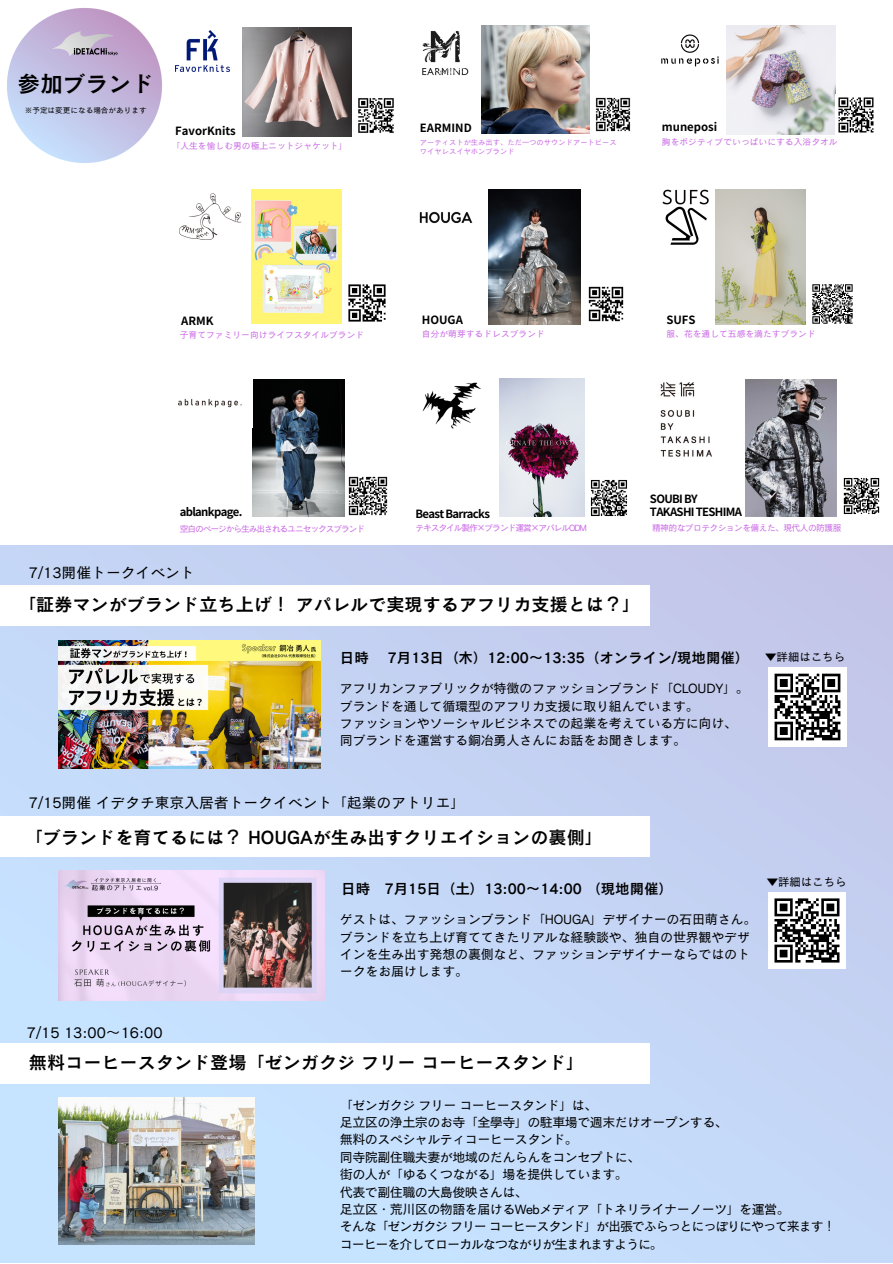
<style>
.page{position:relative;width:893px;height:1264px;background:#fff}
.page>*{position:absolute;margin:0;border:0;box-sizing:border-box;transform-origin:0 0}
.t1{font:22.8px "Canva Cezanne Pro N DB";color:#000}
.t2{font:18.15px "Canva Cezanne Pro N DB";color:#000}
.t3{font:14.85px "Canva Cezanne Pro N M";color:#000}
.t4{font:14.55px "Canva Cezanne Pro N DB";color:#000}
.t5{font:13.05px/17.4px "Canva Cezanne Pro N M";letter-spacing:-.04em;color:#000;text-align:justify}
.t6{font:13.05px "Canva Cezanne Pro N M";letter-spacing:-.02em;color:#000}
.t7{font:13.05px/17.4px "Canva Cezanne Pro N M";letter-spacing:-.085em;color:#000}
.t8{font:11.4px "Canva Cezanne Pro N M";color:#000}
.t9{font:700 11.25px "irohakaku C";letter-spacing:-.06em;color:#000}
.t10{font:700 11.25px "irohakaku C";color:#000}
.t11{font:8.85px "Canva Cezanne Pro N M";color:#cb6ce6}
.t12{font:8.85px "Canva Cezanne Pro N M";letter-spacing:-.125em;color:#cb6ce6}
.t13{font:8.85px "Canva Cezanne Pro N M";letter-spacing:-.065em;color:#cb6ce6}
.t14{font:7.65px "Canva Cezanne Pro N M";color:#000}
.t15{font:7.35px "Canva Cezanne Pro N M";color:#cb6ce6}
</style>
<div class="page">
<img style="left:7px;top:8px;width:155px;height:155px">
<img style="left:0;top:545px;width:892px;height:717px">
<img style="left:58px;top:640px;width:262px;height:128px">
<div style="left:0;top:585px;width:649px;height:40px;background:#fff"></div>
<img style="left:58px;top:1097px;width:197px;height:147px">
<img style="left:422px;top:382px;width:59px;height:47px">
<img style="left:179px;top:193px;width:62px;height:46px">
<img style="left:590px;top:480px;width:38px;height:36px">
<img style="left:176px;top:31px;width:53px;height:40px">
<img style="left:358px;top:98px;width:36px;height:35px">
<img style="left:422px;top:30px;width:47px;height:46px">
<img style="left:595px;top:97px;width:36px;height:35px">
<img style="left:419px;top:211px;width:54px;height:13px">
<img style="left:588px;top:286px;width:36px;height:36px">
<img style="left:660px;top:382px;width:52px;height:75px">
<img style="left:745px;top:379px;width:91px;height:137px">
<img style="left:843px;top:478px;width:37px;height:36px">
<img style="left:481px;top:25px;width:108px;height:108px">
<img style="left:252px;top:189px;width:90px;height:134px">
<img style="left:242px;top:28px;width:109px;height:109px">
<img style="left:488px;top:189px;width:92px;height:135px">
<img style="left:662px;top:189px;width:47px;height:56px">
<img style="left:812px;top:284px;width:41px;height:40px">
<img style="left:715px;top:189px;width:90px;height:135px">
<img style="left:499px;top:379px;width:85px;height:137px">
<img style="left:253px;top:379px;width:91px;height:137px">
<img style="left:178px;top:398px;width:64px;height:10px">
<img style="left:726px;top:25px;width:109px;height:109px">
<img style="left:838px;top:97px;width:36px;height:36px">
<img style="left:348px;top:476px;width:40px;height:40px">
<img style="left:49px;top:17px;width:71px;height:51px">
<img style="left:661px;top:34px;width:58px;height:33px">
<img style="left:348px;top:284px;width:38px;height:38px">
<div style="left:0;top:816px;width:649px;height:40px;background:#fff"></div>
<div style="left:0;top:1043px;width:649px;height:40px;background:#fff"></div>
<img style="left:768px;top:667px;width:78px;height:79px">
<img style="left:768px;top:892px;width:77px;height:76px">
<img style="left:58px;top:870px;width:266px;height:130px">
<p class="t1" style="left:17px;top:72px;width:138px">参加ブランド</p>
<p class="t14" style="left:25px;top:107px;width:123px">※予定は変更になる場合があります</p>
<p class="t10" style="left:175px;top:123px;width:62px">FavorKnits</p>
<p class="t11" style="left:171px;top:142px;width:177px">「人生を愉しむ男の極上ニットジャケット」</p>
<p class="t10" style="left:420px;top:120px;width:53px">EARMIND</p>
<p class="t15" style="left:420px;top:139px;width:198px">アーティストが生み出す、ただ一つのサウンドアートピース</p>
<p class="t15" style="left:420px;top:148px;width:96px">ワイヤレスイヤホンブランド</p>
<p class="t10" style="left:662px;top:119px;width:57px">muneposi</p>
<p class="t11" style="left:662px;top:137px;width:177px">胸をポジティブでいっぱいにする入浴タオル</p>
<p class="t9" style="left:181px;top:312px;width:34px">ARMK</p>
<p class="t11" style="left:180px;top:330px;width:186px">子育てファミリー向けライフスタイルブランド</p>
<p class="t9" style="left:422px;top:312px;width:43px">HOUGA</p>
<p class="t11" style="left:422px;top:329px;width:124px">自分が萌芽するドレスブランド</p>
<p class="t9" style="left:666px;top:312px;width:31px">SUFS</p>
<p class="t11" style="left:666px;top:329px;width:151px">服、花を通して五感を満たすブランド</p>
<p class="t9" style="left:180px;top:504px;width:64px">ablankpage.</p>
<p class="t12" style="left:180px;top:524px;width:187px">空白のページから生み出されるユニセックスブランド</p>
<p class="t3" style="left:29px;top:564px;width:167px">7/13開催トークイベント</p>
<p class="t9" style="left:415px;top:505px;width:76px">Beast Barracks</p>
<p class="t12" style="left:415px;top:523px;width:173px">テキスタイル製作×ブランド運営×アパレルODM</p>
<p class="t2" style="left:18px;top:595px;width:623px">「証券マンがブランド立ち上げ！アパレルで実現するアフリカ支援とは？」</p>
<p class="t9" style="left:650px;top:491px;width:49px">SOUBI BY</p>
<p class="t9" style="left:650px;top:504px;width:94px">TAKASHI TESHIMA</p>
<p class="t13" style="left:652px;top:523px;width:191px">精神的なプロテクションを備えた、現代人の防護服</p>
<p class="t4" style="left:340px;top:650px;width:30px">日時</p>
<p class="t4" style="left:388px;top:650px;width:363px">7月 13日（木）12:00～ 13:35（オンライン/現地開催）</p>
<p class="t6" style="left:340px;top:681px;width:410px">アフリカンファブリックが特徴のファッションブランド「CLOUDY」。</p>
<p class="t6" style="left:340px;top:699px;width:360px">ブランドを通して循環型のアフリカ支援に取り組んでいます。</p>
<p class="t6" style="left:340px;top:716px;width:399px">ファッションやソーシャルビジネスでの起業を考えている方に向け、</p>
<p class="t6" style="left:340px;top:734px;width:348px">同ブランドを運営する銅冶勇人さんにお話をお聞きします。</p>
<p class="t8" style="left:765px;top:650px;width:81px">▼詳細はこちら</p>
<p class="t3" style="left:29px;top:794px;width:438px">7/15開催イデタチ東京入居者トークイベント「起業のアトリエ」</p>
<p class="t2" style="left:25px;top:827px;width:579px">「ブランドを育てるには？ HOUGAが生み出すクリエイションの裏側」</p>
<p class="t4" style="left:341px;top:881px;width:333px">日時 7月 15日（土）13:00～ 14:00 （現地開催）</p>
<p class="t6" style="left:340px;top:912px;width:418px">ゲストは、ファッションブランド「HOUGA」デザイナーの石田萌さん。</p>
<p class="t5" style="left:340px;top:927px;width:412px">ブランドを立ち上げ育ててきたリアルな経験談や、独自の世界観やデザインを生み出す発想の裏側など、ファッションデザイナーならではのトークをお届けします。</p>
<p class="t8" style="left:766px;top:876px;width:81px">▼詳細はこちら</p>
<p class="t3" style="left:27px;top:1025px;width:137px">7/15 13:00～ 16:00</p>
<p class="t2" style="left:29px;top:1053px;width:557px">無料コーヒースタンド登場「ゼンガクジフリーコーヒースタンド」</p>
<p class="t5" style="left:340px;top:1096px;width:259px">「ゼンガクジフリーコーヒースタンド」は、</p>
<p class="t5" style="left:340px;top:1113px;width:389px">足立区の浄土宗のお寺「全學寺」の駐車場で週末だけオープンする、</p>
<p class="t5" style="left:340px;top:1130px;width:239px">無料のスペシャルティコーヒースタンド。</p>
<p class="t5" style="left:340px;top:1148px;width:302px">同寺院副住職夫妻が地域のだんらんをコンセプトに、</p>
<p class="t5" style="left:340px;top:1165px;width:289px">街の人が「ゆるくつながる」場を提供しています。</p>
<p class="t5" style="left:340px;top:1182px;width:189px">代表で副住職の大島俊映さんは、</p>
<p class="t5" style="left:340px;top:1200px;width:451px">足立区・荒川区の物語を届けるWebメディア「トネリライナーノーツ」を運営。</p>
<p class="t7" style="left:340px;top:1217px;width:497px">そんな「ゼンガクジフリーコーヒースタンド」が出張でふらっとにっぽりにやって来ます！コーヒーを介してローカルなつながりが生まれますように。</p>
</div>
